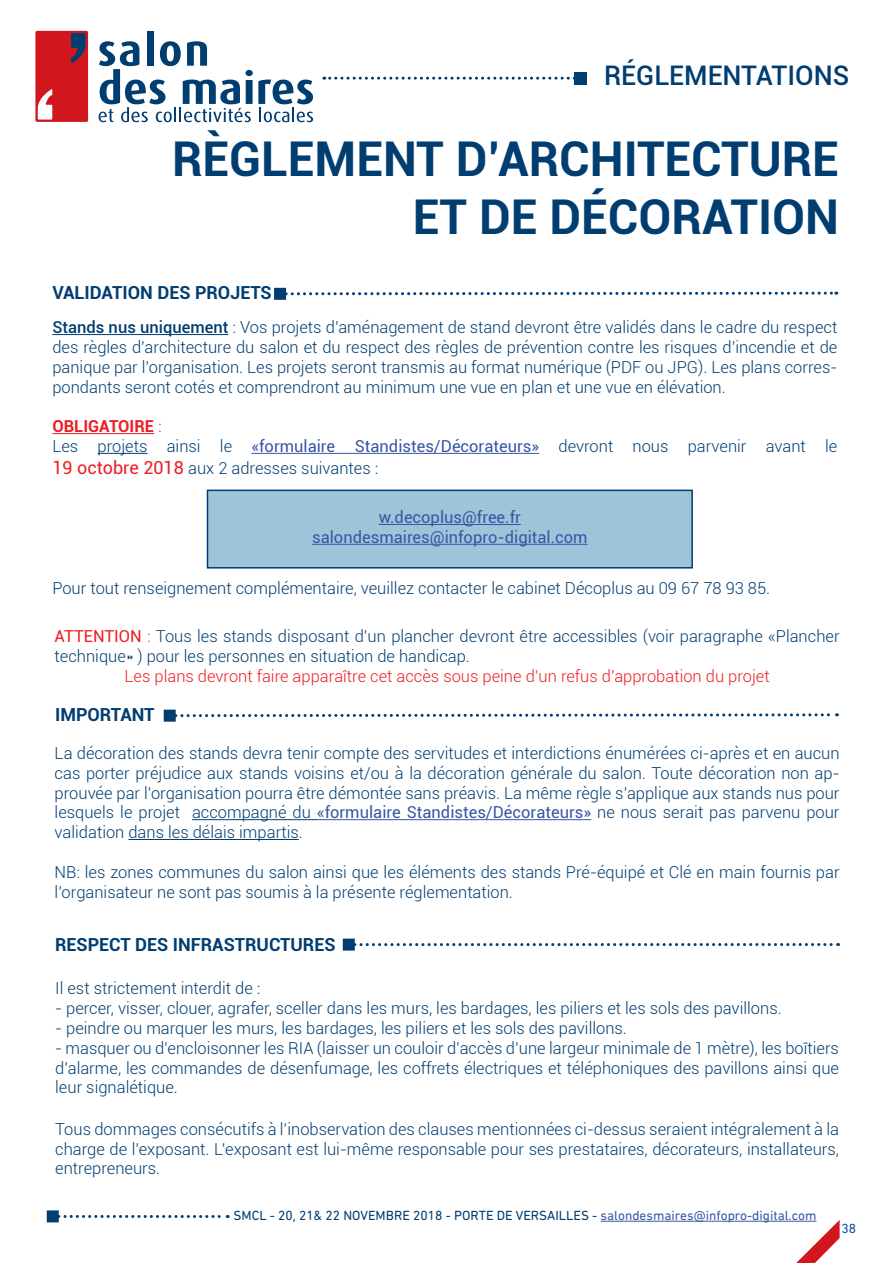
<style>
.page{position:relative;width:893px;height:1263px;background:#fff}
.page>*{position:absolute;margin:0;border:0;box-sizing:border-box;transform-origin:0 0}
.t1{font:700 48px/57.6px "Roboto";color:#003d71;text-align:right}
.t2{font:500 27px "Roboto";color:#003d71}
.t3{font:700 18px "Roboto";color:#003d71}
.t4{font:300 16.5px/19.8px "Roboto";color:#003d71;text-align:justify}
.t5{font:300 16.5px "Roboto";color:#ee1d23}
.t6{font:16.5px/19.8px "Roboto";color:#3656a5;text-align:center}
.t7{font:13.5px "DIN Next Rounded LT Pro";color:#003d71}
.t8{font:13.5px "DIN Next Rounded LT Pro";color:#3656a5}
.t9{font:13.5px "DIN Next Rounded LT Pro";color:#0d4da1}
.s1{font-weight:500}
.s2{font-weight:700;color:#ee1d23}
.s3{color:#ee1d23}
.s4{font-weight:400;color:#3656a5}
.s5{font-weight:400;font-size:18px;color:#ee1d23}
.s6{font-weight:400;color:#ee1d23}
.s7{color:#003d71}
</style>
<div class="page">
<div style="left:35px;top:31px;width:53px;height:91px;background:#d1161e;border-radius:2px"></div>
<div style="left:147px;top:31px;width:6px;height:35px;background:#003d71"></div>
<svg style="left:99px;top:41px;width:214px;height:81px"></svg>
<svg style="left:38px;top:89px;width:14px;height:31px"></svg>
<svg style="left:71px;top:33px;width:15px;height:31px"></svg>
<svg style="left:59px;top:1215px;width:169px;height:3px"></svg>
<div style="left:47px;top:1210px;width:12px;height:12px;background:#003d71"></div>
<hr style="left:601px;top:1221px;width:215px;height:1px;background:#3656a5">
<svg style="left:796px;top:1220px;width:44px;height:43px"></svg>
<svg style="left:286px;top:290px;width:551px;height:7px"></svg>
<div style="left:274px;top:288px;width:12px;height:12px;background:#003d71"></div>
<hr style="left:52px;top:334px;width:176px;height:1px;background:#003d71">
<hr style="left:52px;top:433px;width:102px;height:1px;background:#ee1d23">
<hr style="left:98px;top:453px;width:50px;height:1px;background:#003d71">
<hr style="left:251px;top:453px;width:288px;height:1px;background:#3656a5">
<svg style="left:324px;top:77px;width:250px;height:3px"></svg>
<div style="left:574px;top:72px;width:12px;height:12px;background:#003d71"></div>
<hr style="left:192px;top:819px;width:125px;height:1px;background:#003d71">
<hr style="left:317px;top:819px;width:274px;height:1px;background:#3656a5">
<hr style="left:128px;top:839px;width:171px;height:1px;background:#003d71">
<svg style="left:176px;top:713px;width:661px;height:5px"></svg>
<div style="left:164px;top:710px;width:12px;height:12px;background:#003d71"></div>
<svg style="left:355px;top:943px;width:484px;height:3px"></svg>
<div style="left:343px;top:938px;width:12px;height:12px;background:#003d71"></div>
<div style="left:207px;top:490px;width:485px;height:78px;background:#9ec4da"></div>
<hr style="left:379px;top:524px;width:142px;height:1px;background:#3656a5">
<hr style="left:312px;top:544px;width:275px;height:1px;background:#3656a5">
<div style="left:207px;top:490px;width:486px;height:78px;border:2px solid #003d71"></div>
<h2 class="t2" style="left:604px;top:56px;width:18px">réglementations</h2>
<h1 class="t1" style="left:172px;top:128px;width:668px">RÈGLEMENT D’ARCHITECTURE<br>ET DE DÉCORATION</h1>
<p class="t3" style="left:52px;top:280px;width:221px">VALIDATION DES PROJETS</p>
<p class="t4" style="left:52px;top:317px;width:786px"><span class="s1">Stands nus uniquement</span> : Vos projets d’aménagement de stand devront être validés dans le cadre du respect des règles d’architecture du salon et du respect des règles de prévention contre les risques d’incendie et de panique par l’organisation. Les projets seront transmis au format numérique (PDF ou JPG). Les plans corres&shy;pondants seront cotés et comprendront au minimum une vue en plan et une vue en élévation.</p>
<p class="t4" style="left:52px;top:416px;width:786px"><span class="s2">OBLIGATOIRE</span> <span class="s3">:<br></span>Les projets ainsi le <span class="s4">«formulaire Standistes/Décorateurs»</span> devront nous parvenir avant le</p>
<p class="t4" style="left:52px;top:457px;width:327px"><span class="s5">19 octobre 2018</span> aux 2 adresses suivantes :</p>
<p class="t6" style="left:312px;top:507px;width:277px">w.decoplus@free.fr salondesmaires@infopro-digital.com</p>
<p class="t4" style="left:52px;top:578px;width:719px">Pour tout renseignement complémentaire, veuillez contacter le cabinet Décoplus au 09 67 78 93 85.</p>
<p class="t4" style="left:55px;top:626px;width:786px"><span class="s6">ATTENTION</span> <span class="s3">:</span> Tous les stands disposant d’un plancher devront être accessibles (voir paragraphe «Plancher technique» ) pour les personnes en situation de handicap.</p>
<p class="t5" style="left:125px;top:664px;width:647px">Les plans devront faire apparaître cet accès sous peine d’un refus d’approbation du projet</p>
<p class="t3" style="left:55px;top:702px;width:101px">IMPORTANT</p>
<p class="t4" style="left:55px;top:743px;width:786px">La décoration des stands devra tenir compte des servitudes et interdictions énumérées ci-après et en aucun cas porter préjudice aux stands voisins et/ou à la décoration générale du salon. Toute décoration non ap&shy;prouvée par l’organisation pourra être démontée sans préavis. La même règle s’applique aux stands nus pour lesquels le projet accompagné du <span class="s4">«formulaire Standistes/Décorateurs»</span> ne nous serait pas parvenu pour validation dans les délais impartis.</p>
<p class="t4" style="left:55px;top:861px;width:786px">NB: les zones communes du salon ainsi que les éléments des stands Pré-équipé et Clé en main fournis par l’organisateur ne sont pas soumis à la présente réglementation.</p>
<p class="t3" style="left:55px;top:932px;width:282px">RESPECT DES INFRASTRUCTURES</p>
<p class="t4" style="left:55px;top:978px;width:207px">Il est strictement interdit de :</p>
<p class="t4" style="left:55px;top:998px;width:728px">- percer, visser, clouer, agrafer, sceller dans les murs, les bardages, les piliers et les sols des pavillons.</p>
<p class="t4" style="left:55px;top:1018px;width:573px">- peindre ou marquer les murs, les bardages, les piliers et les sols des pavillons.</p>
<p class="t4" style="left:55px;top:1037px;width:785px">- masquer ou d’encloisonner les RIA (laisser un couloir d’accès d’une largeur minimale de 1 mètre), les boîtiers d’alarme, les commandes de désenfumage, les coffrets électriques et téléphoniques des pavillons ainsi que leur signalétique.</p>
<p class="t4" style="left:55px;top:1118px;width:785px">Tous dommages consécutifs à l’inobservation des clauses mentionnées ci-dessus seraient intégralement à la charge de l’exposant. L’exposant est lui-même responsable pour ses prestataires, décorateurs, installateurs, entrepreneurs.</p>
<p class="t7" style="left:234px;top:1207px;width:291px">SMCL - 20, 21&amp; 22 NOVEMBRE 2018 - porte de vers</p>
<p class="t7" style="left:547px;top:1207px;width:20px">ailles</p>
<p class="t8" style="left:592px;top:1207px;width:226px"><span class="s7">-</span> salondesmaires@infopro-digital.com</p>
<p class="t9" style="left:841px;top:1220px;width:16px">38</p>
</div>
